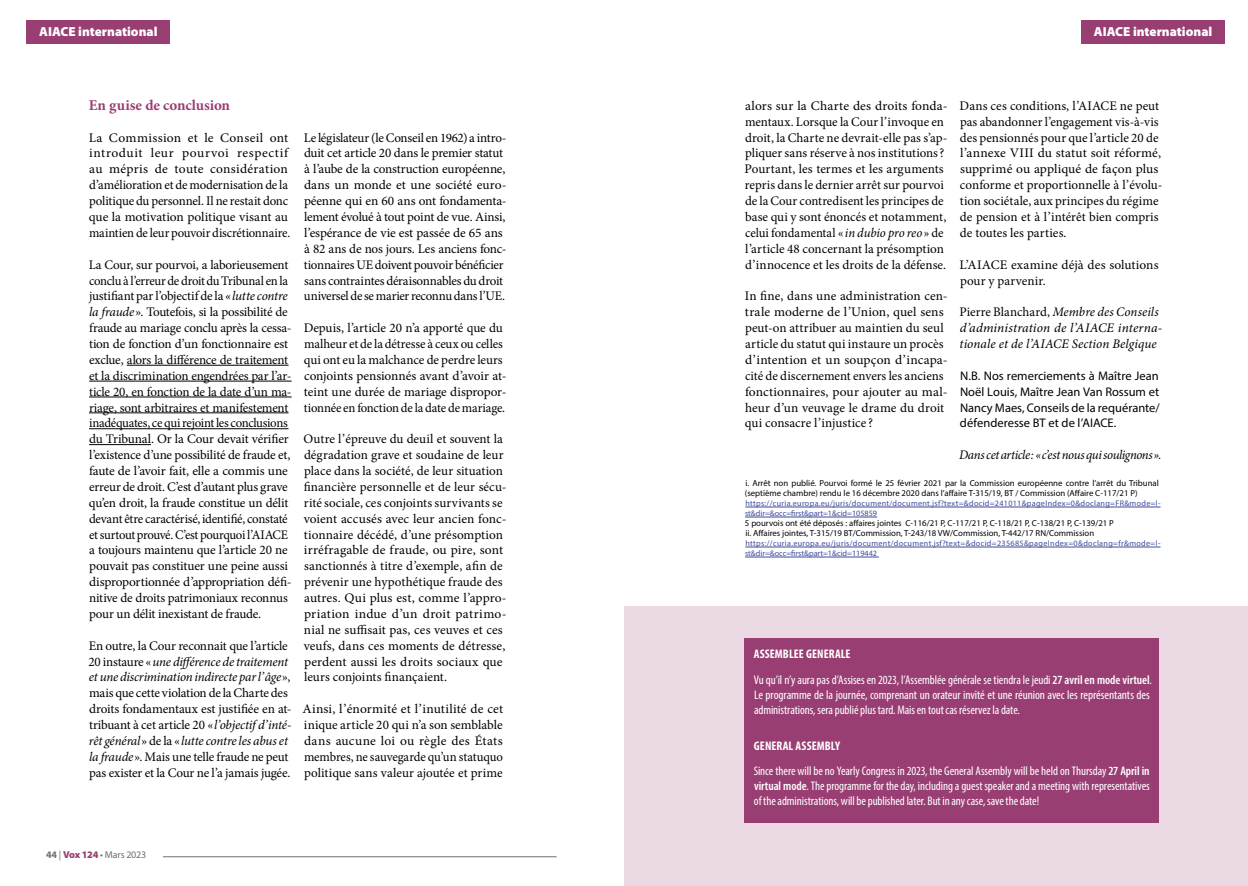
<style>
.page{position:relative;width:1248px;height:886px;background:#fff}
.page>*{position:absolute;margin:0;border:0;box-sizing:border-box;transform-origin:0 0}
.Body{font:700 15px "Minion Pro";color:#993e73}
.Body-2{font:13.12px/15.9px "Minion Pro";letter-spacing:-.005em;color:#000}
.Body-3{font:italic 13.12px/15.9px "Minion Pro";color:#000}
.Body-4{font:italic 13.12px "Minion Pro";letter-spacing:-.035em;color:#000}
.Kicker{font:900 13.12px "Myriad Pro";color:#fff}
.Questions{font:condensed 12.5px/15px "Myriad Pro";letter-spacing:-.005em;color:#fff}
.Body-5{font:12.5px/15.9px "Myriad Pro";color:#000;text-align:justify}
.Questions-2{font:700 condensed 12.5px "Myriad Pro";letter-spacing:.01em;color:#fff}
.Body_Myriad{font:10px "Myriad Pro";letter-spacing:-.015em;color:#706f6f}
.Footnote{font:8.75px/10px "Myriad Pro";color:#000}
.LIEN{font:8.12px/10px "Myriad Pro";letter-spacing:.035em;color:#3d4a9a}
.s1{font-style:italic}
.s2{font-weight:700}
.s3{font-weight:900;color:#993e73}
.s4{font-style:normal}
.s5{font-weight:600}
</style>
<div class="page">
<hr style="left:156px;top:856px;width:400px;height:1px;background:#706f6f">
<div style="left:624px;top:606px;width:623px;height:280px;background:#ebd9e3"></div>
<div style="left:46px;top:831px;width:117px;height:26px;background:#fff"></div>
<div style="left:27px;top:20px;width:143px;height:23px;background:#993e73"></div>
<div style="left:1081px;top:20px;width:143px;height:23px;background:#993e73"></div>
<hr style="left:127px;top:365px;width:161px;height:1px;background:#000">
<hr style="left:89px;top:381px;width:202px;height:1px;background:#000">
<hr style="left:89px;top:397px;width:202px;height:1px;background:#000">
<hr style="left:89px;top:412px;width:199px;height:1px;background:#000">
<hr style="left:89px;top:428px;width:199px;height:1px;background:#000">
<hr style="left:89px;top:444px;width:62px;height:1px;background:#000">
<hr style="left:745px;top:507px;width:415px;height:1px;background:#3d4a9a">
<hr style="left:745px;top:517px;width:132px;height:1px;background:#3d4a9a">
<hr style="left:745px;top:547px;width:415px;height:1px;background:#3d4a9a">
<hr style="left:745px;top:557px;width:133px;height:1px;background:#3d4a9a">
<div style="left:744px;top:638px;width:415px;height:184px;background:#993e73"></div>
<p class="Kicker" style="left:39px;top:23px;width:120px">AIACE international</p>
<p class="Kicker" style="left:1093px;top:23px;width:120px">AIACE international</p>
<p class="Body" style="left:89px;top:94px;width:143px">En guise de conclusion</p>
<p class="Body-2" style="left:89px;top:130px;width:203px">La Commission et le Conseil ont introduit leur pourvoi respectif au mépris de toute considération d’amélioration et de modernisation de la politique du personnel. Il ne restait donc que la motivation politique visant au maintien de leur pouvoir discrétionnaire.</p>
<p class="Body-2" style="left:89px;top:257px;width:204px">La Cour, sur pourvoi, a laborieusement conclu à l’erreur de droit du Tribunal en la justifiant par l’objectif de la «<span class="s1">lutte contre la fraude</span>». Toutefois, si la possibilité de fraude au mariage conclu après la cessa&shy;tion de fonction d’un fonctionnaire est exclue, alors la différence de traitement et la discrimination engendrées par l’ar&shy;ticle 20, en fonction de la date d’un ma&shy;riage, sont arbitraires et manifestement inadéquates, ce qui rejoint les conclusions du Tribunal. Or la Cour devait vérifier l’existence d’une possibilité de fraude et, faute de l’avoir fait, elle a commis une erreur de droit. C’est d’autant plus grave qu’en droit, la fraude constitue un délit devant être caractérisé, identifié, constaté et surtout prouvé. C’est pourquoi l’AIACE a toujours maintenu que l’article 20 ne pouvait pas constituer une peine aussi disproportionnée d’appropriation défi&shy;nitive de droits patrimoniaux reconnus pour un délit inexistant de fraude.</p>
<p class="Body-2" style="left:88px;top:638px;width:205px">En outre, la Cour reconnait que l’article 20 instaure «<span class="s1">une différence de traitement et une discrimination indirecte par l’âge</span>», mais que cette violation de la Charte des droits fondamentaux est justifiée en at&shy;tribuant à cet article 20 «<span class="s1">l’objectif d’inté&shy;rêt général</span>» de la «<span class="s1">lutte contre les abus et la fraude</span>». Mais une telle fraude ne peut pas exister et la Cour ne l’a jamais jugée.</p>
<p class="Body-2" style="left:304px;top:130px;width:204px">Le législateur (le Conseil en 1962) a intro&shy;duit cet article 20 dans le premier statut à l’aube de la construction européenne, dans un monde et une société euro&shy;péenne qui en 60 ans ont fondamenta&shy;lement évolué à tout point de vue. Ainsi, l’espérance de vie est passée de 65 ans à 82 ans de nos jours. Les anciens fonc&shy;tionnaires UE doivent pouvoir bénéficier sans contraintes déraisonnables du droit universel de se marier reconnu dans l’UE.</p>
<p class="Body-2" style="left:304px;top:320px;width:204px">Depuis, l’article 20 n’a apporté que du malheur et de la détresse à ceux ou celles qui ont eu la malchance de perdre leurs conjoints pensionnés avant d’avoir at&shy;teint une durée de mariage dispropor&shy;tionnée en fonction de la date de mariage.</p>
<p class="Body-2" style="left:303px;top:431px;width:204px">Outre l’épreuve du deuil et souvent la dégradation grave et soudaine de leur place dans la société, de leur situation financière personnelle et de leur sécu&shy;rité sociale, ces conjoints survivants se voient accusés avec leur ancien fonc&shy;tionnaire décédé, d’une présomption irréfragable de fraude, ou pire, sont sanctionnés à titre d’exemple, afin de prévenir une hypothétique fraude des autres. Qui plus est, comme l’appro&shy;priation indue d’un droit patrimo&shy;nial ne suffisait pas, ces veuves et ces veufs, dans ces moments de détresse, perdent aussi les droits sociaux que leurs conjoints finançaient.</p>
<p class="Body-2" style="left:302px;top:701px;width:202px;text-align:justify">Ainsi, l’énormité et l’inutilité de cet inique article 20 qui n’a son semblable dans aucune loi ou règle des États membres, ne sauvegarde qu’un statuquo politique sans valeur ajoutée et prime</p>
<p class="Body_Myriad" style="left:46px;top:848px;width:102px"><span class="s2">44</span> | <span class="s3">Vox 124</span> • Mars 2023</p>
<p class="Body-2" style="left:744px;top:98px;width:204px">alors sur la Charte des droits fonda&shy;mentaux. Lorsque la Cour l’invoque en droit, la Charte ne devrait-elle pas s’ap&shy;pliquer sans réserve à nos institutions?<br>Pourtant, les termes et les arguments repris dans le dernier arrêt sur pourvoi de la Cour contredisent les principes de base qui y sont énoncés et notamment, celui fondamental « <span class="s1">in dubio pro reo</span>» de l’article 48 concernant la présomption d’innocence et les droits de la défense.</p>
<p class="Body-2" style="left:744px;top:288px;width:204px">In fine, dans une administration cen&shy;trale moderne de l’Union, quel sens peut-on attribuer au maintien du seul article du statut qui instaure un procès d’intention et un soupçon d’incapa&shy;cité de discernement envers les anciens fonctionnaires, pour ajouter au mal&shy;heur d’un veuvage le drame du droit qui consacre l’injustice ?</p>
<p class="Body-2" style="left:959px;top:98px;width:204px">Dans ces conditions, l’AIACE ne peut pas abandonner l’engagement vis-à-vis des pensionnés pour que l’article 20 de l’annexe VIII du statut soit réformé, supprimé ou appliqué de façon plus conforme et proportionnelle à l’évolu&shy;tion sociétale, aux principes du régime de pension et à l’intérêt bien compris de toutes les parties.</p>
<p class="Body-2" style="left:959px;top:257px;width:200px">L’AIACE examine déjà des solutions pour y parvenir.</p>
<p class="Body-3" style="left:959px;top:304px;width:204px"><span class="s4">Pierre Blanchard,</span> Membre des Conseils d’administration de l’AIACE interna&shy;tionale et de l’AIACE Section Belgique</p>
<p class="Body-5" style="left:959px;top:367px;width:201px">N.B. Nos remerciements à Maître Jean Noël Louis, Maître Jean Van Rossum et Nancy Maes, Conseils de la requérante/ défenderesse BT et de l’AIACE.</p>
<p class="Body-4" style="left:959px;top:446px;width:204px">Dans cet article: «c’est nous qui soulignons».</p>
<p class="Footnote" style="left:745px;top:478px;width:415px">i. Arrêt non publié. Pourvoi formé le 25 février 2021 par la Commission européenne contre l’arrêt du Tribunal (septième chambre) rendu le 16 décembre 2020 dans l’affaire T-315/19, BT / Commission (Affaire C-117/21 P)</p>
<p class="LIEN" style="left:745px;top:498px;width:417px">https://curia.europa.eu/juris/document/document.jsf?text=&amp;docid=241011&amp;pageIndex=0&amp;doclang=FR&amp;mode=l&shy;st&amp;dir=&amp;occ=first&amp;part=1&amp;cid=105859</p>
<p class="Footnote" style="left:745px;top:518px;width:370px">5 pourvois ont été déposés : affaires jointes C-116/21 P, C-117/21 P, C-118/21 P, C-138/21 P, C-139/21 P</p>
<p class="Footnote" style="left:745px;top:528px;width:350px">ii. Affaires jointes, T-315/19 BT/Commission, T-243/18 VW/Commission, T-442/17 RN/Commission</p>
<p class="LIEN" style="left:745px;top:538px;width:417px">https://curia.europa.eu/juris/document/document.jsf?text=&amp;docid=235685&amp;pageIndex=0&amp;doclang=fr&amp;mode=l&shy;st&amp;dir=&amp;occ=first&amp;part=1&amp;cid=119442</p>
<p class="Questions-2" style="left:753px;top:646px;width:98px">ASSEMBLEE GENERALE</p>
<p class="Questions" style="left:753px;top:672px;width:399px">Vu qu’il n’y aura pas d’Assises en 2023, l’Assemblée générale se tiendra le jeudi <span class="s5">27 avril en mode virtuel</span>.<br>Le programme de la journée, comprenant un orateur invité et une réunion avec les représentants des administrations, sera publié plus tard. Mais en tout cas réservez la date.</p>
<p class="Questions-2" style="left:753px;top:738px;width:88px">GENERAL ASSEMBLY</p>
<p class="Questions" style="left:753px;top:763px;width:397px;text-align:justify">Since there will be no Yearly Congress in 2023, the General Assembly will be held on Thursday <span class="s5">27 April in virtual mode</span>. The programme for the day, including a guest speaker and a meeting with representatives of the administrations, will be published later. But in any case, save the date!</p>
</div>
